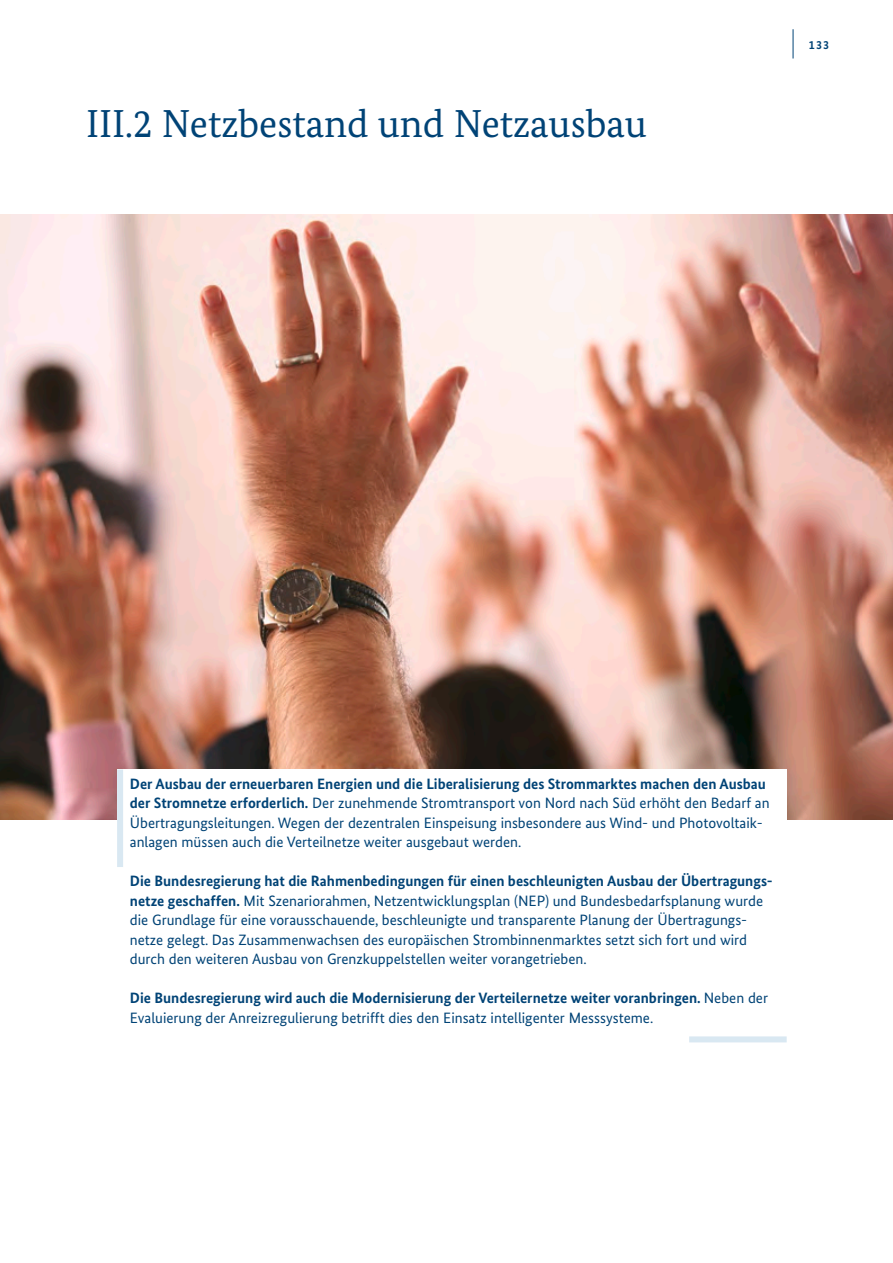
<style>
.page{position:relative;width:893px;height:1263px;background:#fff}
.page>*{position:absolute;margin:0;border:0;box-sizing:border-box;transform-origin:0 0}
.t1{font:39px "Bundes Serif";color:#004376}
.t2{font:15px/19.5px "Bundes Sans";color:#004376}
.t3{font:700 12px "Bundes Sans";color:#004376}
.s1{font-weight:700}
</style>
<div class="page">
<hr style="left:793px;top:29px;width:1px;height:30px;background:#004376">
<img style="left:0;top:215px;width:893px;height:604px">
<div style="left:117px;top:769px;width:670px;height:254px;background:#fff"></div>
<div style="left:117px;top:769px;width:6px;height:98px;background:#d9e8f2"></div>
<div style="left:689px;top:1036px;width:98px;height:6px;background:#d9e8f2"></div>
<h2 class="t1" style="left:86px;top:99px;width:562px">III.2 Netzbestand und Netzausbau</h2>
<p class="t3" style="left:809px;top:37px;width:22px">133</p>
<p class="t2" style="left:130px;top:774px;width:641px"><span class="s1">Der Ausbau der erneuerbaren Energien und die Liberalisierung des Strommarktes machen den Ausbau der Stromnetze erforderlich.</span> Der zunehmende Stromtransport von Nord nach Süd erhöht den Bedarf an Übertragungsleitungen. Wegen der dezentralen Einspeisung insbesondere aus Wind- und Photovoltaik&shy;anlagen müssen auch die Verteilnetze weiter ausgebaut werden.</p>
<p class="t2" style="left:130px;top:871px;width:644px"><span class="s1">Die Bundesregierung hat die Rahmenbedingungen für einen beschleunigten Ausbau der Übertragungs&shy;netze geschaffen.</span> Mit Szenariorahmen, Netzentwicklungsplan (NEP) und Bundesbedarfsplanung wurde die Grundlage für eine vorausschauende, beschleunigte und transparente Planung der Übertragungs&shy;netze gelegt. Das Zusammenwachsen des europäischen Strombinnenmarktes setzt sich fort und wird durch den weiteren Ausbau von Grenzkuppelstellen weiter vorangetrieben.</p>
<p class="t2" style="left:130px;top:988px;width:640px"><span class="s1">Die Bundesregierung wird auch die Modernisierung der Verteilernetze weiter voranbringen.</span> Neben der<br>Evaluierung der Anreizregulierung betrifft dies den Einsatz intelligenter Messsysteme.</p>
</div>
